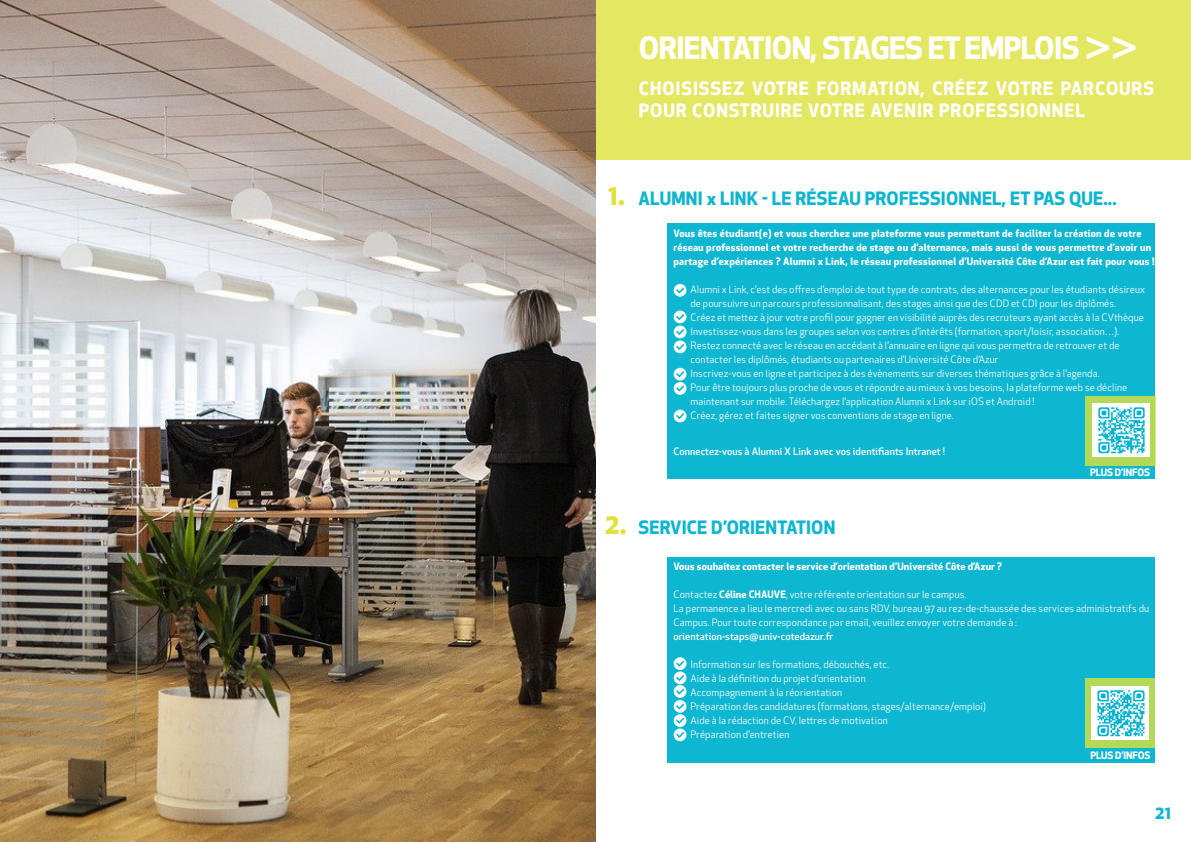
<style>
.page{position:relative;width:1191px;height:842px;background:#fff}
.page>*{position:absolute;margin:0;border:0;box-sizing:border-box;transform-origin:0 0}
.t1{font:700 30px "Apex New";letter-spacing:-.02em;color:#fff}
.t2{font:700 28px "Apex New";color:#dee23a}
.t3{font:700 18px/22px "Apex New";letter-spacing:.05em;color:#fff}
.t4{font:700 18px "Apex New";letter-spacing:.01em;color:#0db5d0}
.t5{font:10px/14px "Apex New";letter-spacing:.01em;color:#fff}
.t6{font:700 10px/14px "Apex New";letter-spacing:.025em;color:#fff}
.t7{font:500 10px "Apex New";letter-spacing:.01em;color:#fff}
.t8{font:700 10px "Apex New";letter-spacing:-.01em;color:#fff}
.s1{font-weight:700}
</style>
<div class="page">
<div style="left:668px;top:557px;width:487px;height:206px;background:#0db6d1"></div>
<svg style="left:1085px;top:678px;width:70px;height:70px;background:#badc66"></svg>
<div style="left:668px;top:224px;width:487px;height:255px;background:#0db6d1"></div>
<div style="left:1085px;top:396px;width:70px;height:70px;background:#b4d958"></div>
<div style="left:595px;top:0;width:596px;height:160px;background:#e4e761"></div>
<img style="left:0;top:0;width:595px;height:842px">
<svg style="left:673px;top:284px;width:13px;height:13px"></svg>
<svg style="left:676px;top:287px;width:8px;height:6px"></svg>
<div style="left:673px;top:311px;width:13px;height:12px;background:#fff;border-radius:50%"></div>
<svg style="left:676px;top:314px;width:8px;height:6px"></svg>
<svg style="left:673px;top:325px;width:13px;height:13px"></svg>
<svg style="left:676px;top:329px;width:8px;height:6px"></svg>
<svg style="left:673px;top:340px;width:13px;height:13px"></svg>
<svg style="left:676px;top:344px;width:8px;height:6px"></svg>
<svg style="left:673px;top:368px;width:13px;height:13px"></svg>
<svg style="left:676px;top:371px;width:8px;height:6px"></svg>
<svg style="left:673px;top:382px;width:13px;height:13px"></svg>
<svg style="left:676px;top:386px;width:8px;height:5px"></svg>
<div style="left:673px;top:410px;width:13px;height:12px;background:#fff;border-radius:50%"></div>
<svg style="left:676px;top:413px;width:8px;height:6px"></svg>
<svg style="left:673px;top:657px;width:13px;height:13px"></svg>
<svg style="left:676px;top:661px;width:8px;height:6px"></svg>
<svg style="left:673px;top:671px;width:13px;height:13px"></svg>
<svg style="left:676px;top:675px;width:8px;height:6px"></svg>
<svg style="left:673px;top:685px;width:13px;height:13px"></svg>
<svg style="left:676px;top:688px;width:8px;height:6px"></svg>
<svg style="left:673px;top:700px;width:13px;height:13px"></svg>
<svg style="left:676px;top:703px;width:8px;height:6px"></svg>
<svg style="left:673px;top:714px;width:13px;height:13px"></svg>
<svg style="left:676px;top:718px;width:8px;height:5px"></svg>
<svg style="left:673px;top:728px;width:13px;height:13px"></svg>
<svg style="left:676px;top:732px;width:8px;height:6px"></svg>
<img style="left:1092px;top:404px;width:57px;height:53px">
<img style="left:1092px;top:686px;width:56px;height:53px">
<p class="t1" style="left:639px;top:26px;width:500px">ORIENTATION, STAGES ET EMPLOIS &gt;&gt;</p>
<p class="t3" style="left:639px;top:76px;width:516px">CHOISISSEZ VOTRE FORMATION, CRÉEZ VOTRE PARCOURS<br>POUR CONSTRUIRE VOTRE AVENIR PROFESSIONNEL</p>
<p class="t2" style="left:608px;top:174px;width:18px">1.</p>
<p class="t4" style="left:638px;top:185px;width:480px">ALUMNI x LINK - LE RÉSEAU PROFESSIONNEL, ET PAS QUE...</p>
<p class="t6" style="left:673px;top:226px;width:482px">Vous êtes étudiant(e) et vous cherchez une plateforme vous permettant de faciliter la création de votre réseau professionnel et votre recherche de stage ou d’alternance, mais aussi de vous permettre d’avoir un partage d’expériences ? Alumni x Link, le réseau professionnel d’Université Côte d’Azur est fait pour vous !</p>
<p class="t5" style="left:690px;top:283px;width:456px">Alumni x Link, c’est des offres d’emploi de tout type de contrats, des alternances pour les étudiants désireux de poursuivre un parcours professionnalisant, des stages ainsi que des CDD et CDI pour les diplômés.</p>
<p class="t5" style="left:690px;top:311px;width:455px">Créez et mettez à jour votre profil pour gagner en visibilité auprès des recruteurs ayant accès à la CVthèque</p>
<p class="t5" style="left:690px;top:325px;width:430px">Investissez-vous dans les groupes selon vos centres d’intérêts (formation, sport/loisir, association…).</p>
<p class="t5" style="left:690px;top:339px;width:431px">Restez connecté avec le réseau en accédant à l’annuaire en ligne qui vous permettra de retrouver et de contacter les diplômés, étudiants ou partenaires d’Université Côte d’Azur</p>
<p class="t5" style="left:690px;top:367px;width:411px">Inscrivez-vous en ligne et participez à des évènements sur diverses thématiques grâce à l’agenda.</p>
<p class="t5" style="left:690px;top:381px;width:438px">Pour être toujours plus proche de vous et répondre au mieux à vos besoins, la plateforme web se décline maintenant sur mobile. Téléchargez l’application Alumni x Link sur iOS et Android !</p>
<p class="t5" style="left:690px;top:409px;width:265px">Créez, gérez et faites signer vos conventions de stage en ligne.</p>
<p class="t7" style="left:673px;top:445px;width:273px">Connectez-vous à Alumni X Link avec vos identifiants Intranet !</p>
<p class="t8" style="left:1090px;top:465px;width:62px">PLUS D’INFOS</p>
<p class="t2" style="left:604px;top:503px;width:24px">2.</p>
<p class="t4" style="left:638px;top:515px;width:198px">SERVICE D’ORIENTATION</p>
<p class="t6" style="left:673px;top:559px;width:330px">Vous souhaitez contacter le service d’orientation d’Université Côte d’Azur ?</p>
<p class="t5" style="left:673px;top:588px;width:294px">Contactez <span class="s1">Céline CHAUVE</span>, votre référente orientation sur le campus.</p>
<p class="t5" style="left:673px;top:602px;width:477px">La permanence a lieu le mercredi avec ou sans RDV, bureau 97 au rez-de-chaussée des services administratifs du<br>Campus. Pour toute correspondance par email, veuillez envoyer votre demande à :</p>
<p class="t7" style="left:673px;top:630px;width:161px">orientation-staps@univ-cotedazur.fr</p>
<p class="t5" style="left:690px;top:658px;width:200px">Information sur les formations, débouchés, etc.</p>
<p class="t5" style="left:690px;top:672px;width:177px">Aide à la définition du projet d’orientation</p>
<p class="t5" style="left:690px;top:686px;width:153px">Accompagnement à la réorientation</p>
<p class="t5" style="left:690px;top:700px;width:297px">Préparation des candidatures (formations, stages/alternance/emploi)</p>
<p class="t5" style="left:690px;top:714px;width:199px">Aide à la rédaction de CV, lettres de motivation</p>
<p class="t5" style="left:690px;top:728px;width:100px">Préparation d’entretien</p>
<p class="t8" style="left:1090px;top:748px;width:62px">PLUS D’INFOS</p>
<p class="t4" style="left:1155px;top:800px;width:18px">21</p>
</div>
